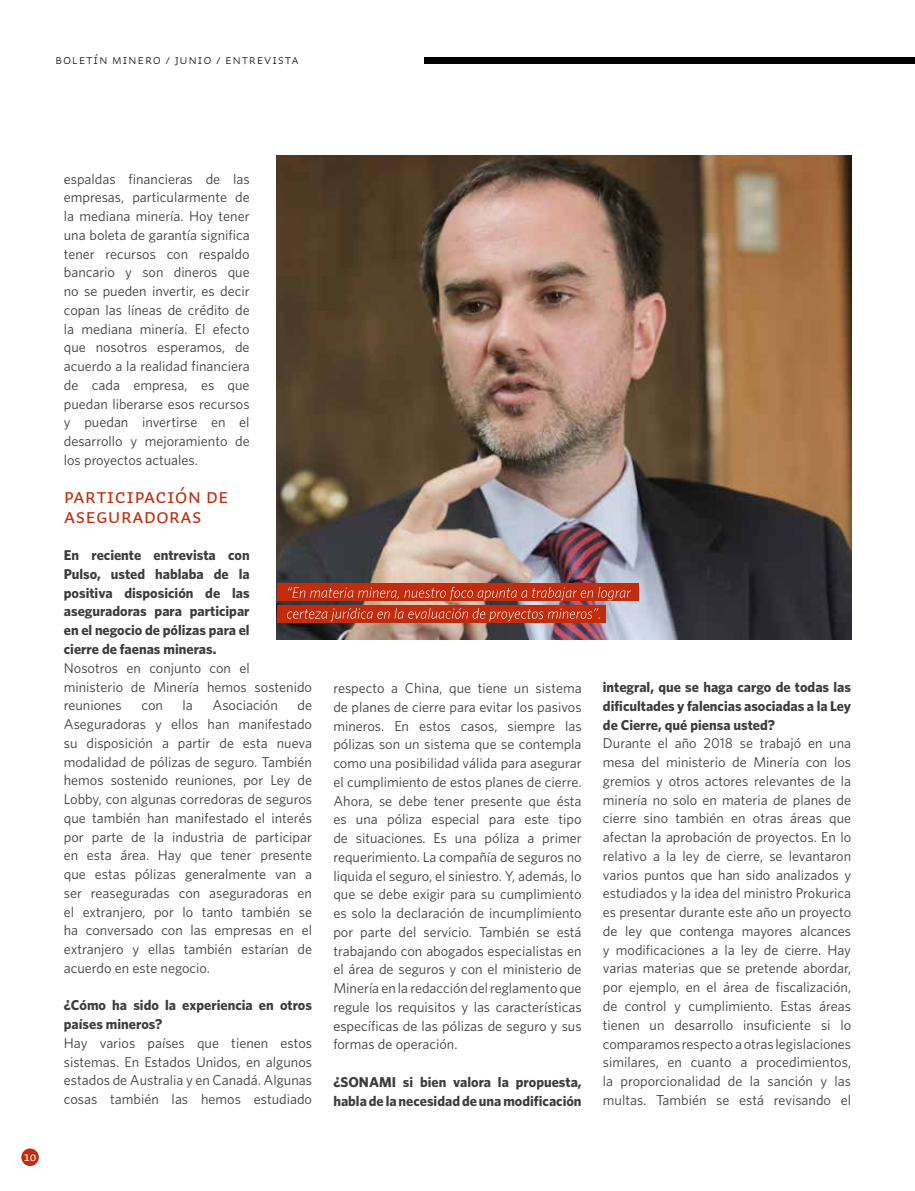
<style>
.page{position:relative;width:915px;height:1191px;background:#fff}
.page>*{position:absolute;margin:0;border:0;box-sizing:border-box;transform-origin:0 0}
.t1{font:21px/19.5px "Auto 2 Regular Sm Cp";color:#c22c0c}
.t2{font:14.25px/18.8px "Whitney";color:#3c3c3b;text-align:justify}
.t3{font:700 14.25px/18.8px "Whitney";color:#3c3c3b;text-align:justify}
.t4{font:13.5px "Auto 2 Light Sm Cp";letter-spacing:.05em;color:#000}
.t5{font:12.75px "Auto 2 Regular Sm Cp";color:#fff}
</style>
<div class="page">
<div style="left:21px;top:1148px;width:18px;height:18px;background:#c22c0c;border-radius:50%"></div>
<div style="left:424px;top:57px;width:490px;height:7px;background:#000"></div>
<img style="left:276px;top:155px;width:574px;height:484px">
<div style="left:277px;top:583px;width:361px;height:18px;background:#c22c0c"></div>
<div style="left:277px;top:605px;width:328px;height:17px;background:#c22c0c"></div>
<svg style="left:287px;top:608px;width:312px;height:13px"></svg>
<svg style="left:288px;top:587px;width:342px;height:13px"></svg>
<p class="t4" style="left:55px;top:51px;width:245px">BOLETÍN MINERO / JUNIO / ENTREVISTA</p>
<p class="t5" style="left:23px;top:1149px;width:15px">10</p>
<p class="t2" style="left:64px;top:169px;width:187px">espaldas financieras de las empresas, particularmente de la mediana minería. Hoy tener una boleta de garantía significa tener recursos con respaldo bancario y son dineros que no se pueden invertir, es decir copan las líneas de crédito de la mediana minería. El efecto que nosotros esperamos, de acuerdo a la realidad financiera de cada empresa, es que puedan liberarse esos recursos y puedan invertirse en el desarrollo y mejoramiento de los proyectos actuales.</p>
<h1 class="t1" style="left:64px;top:487px;width:166px">PARTICIPACIÓN DE<br>ASEGURADORAS</h1>
<p class="t3" style="left:64px;top:545px;width:187px">En reciente entrevista con Pulso, usted hablaba de la positiva disposición de las aseguradoras para participar en el negocio de pólizas para el cierre de faenas mineras.</p>
<p class="t2" style="left:64px;top:658px;width:250px;text-align:left">Nosotros en conjunto con el ministerio de Minería hemos sostenido reuniones</p>
<p class="t2" style="left:64px;top:695px;width:250px;text-indent:233px">de Aseguradoras y ellos han manifestado su disposición a partir de esta nueva modalidad de pólizas de seguro. También hemos sostenido reuniones, por Ley de Lobby, con algunas corredoras de seguros que también han manifestado el interés por parte de la industria de participar en esta área. Hay que tener presente que estas pólizas generalmente van a ser reaseguradas con aseguradoras en el extranjero, por lo tanto también se ha conversado con las empresas en el extranjero y ellas también estarían de acuerdo en este negocio.</p>
<p class="t3" style="left:64px;top:995px;width:250px">¿Cómo ha sido la experiencia en otros países mineros?</p>
<p class="t2" style="left:64px;top:1033px;width:250px">Hay varios países que tienen estos sistemas. En Estados Unidos, en algunos estados de Australia y en Canadá. Algunas cosas también las hemos estudiado</p>
<p class="t2" style="left:141px;top:695px;width:23px">con</p>
<p class="t2" style="left:182px;top:695px;width:12px">la</p>
<p class="t2" style="left:212px;top:695px;width:67px">Asociación</p>
<p class="t2" style="left:333px;top:678px;width:250px">respecto a China, que tiene un sistema de planes de cierre para evitar los pasivos mineros. En estos casos, siempre las pólizas son un sistema que se contempla como una posibilidad válida para asegurar el cumplimiento de estos planes de cierre.<br>Ahora, se debe tener presente que ésta es una póliza especial para este tipo de situaciones. Es una póliza a primer requerimiento. La compañía de seguros no liquida el seguro, el siniestro. Y, además, lo que se debe exigir para su cumplimiento es solo la declaración de incumplimiento por parte del servicio. También se está trabajando con abogados especialistas en el área de seguros y con el ministerio de Minería en la redacción del reglamento que regule los requisitos y las características específicas de las pólizas de seguro y sus formas de operación.</p>
<p class="t3" style="left:333px;top:1072px;width:250px">¿SONAMI si bien valora la propuesta, habla de la necesidad de una modificación</p>
<p class="t3" style="left:602px;top:677px;width:250px">integral, que se haga cargo de todas las dificultades y falencias asociadas a la Ley de Cierre, qué piensa usted?</p>
<p class="t2" style="left:602px;top:733px;width:250px">Durante el año 2018 se trabajó en una mesa del ministerio de Minería con los gremios y otros actores relevantes de la minería no solo en materia de planes de cierre sino también en otras áreas que afectan la aprobación de proyectos. En lo relativo a la ley de cierre, se levantaron varios puntos que han sido analizados y estudiados y la idea del ministro Prokurica es presentar durante este año un proyecto de ley que contenga mayores alcances y modificaciones a la ley de cierre. Hay varias materias que se pretende abordar, por ejemplo, en el área de fiscalización, de control y cumplimiento. Estas áreas tienen un desarrollo insuficiente si lo comparamos respecto a otras legislaciones similares, en cuanto a procedimientos, la proporcionalidad de la sanción y las multas. También se está revisando el</p>
</div>
